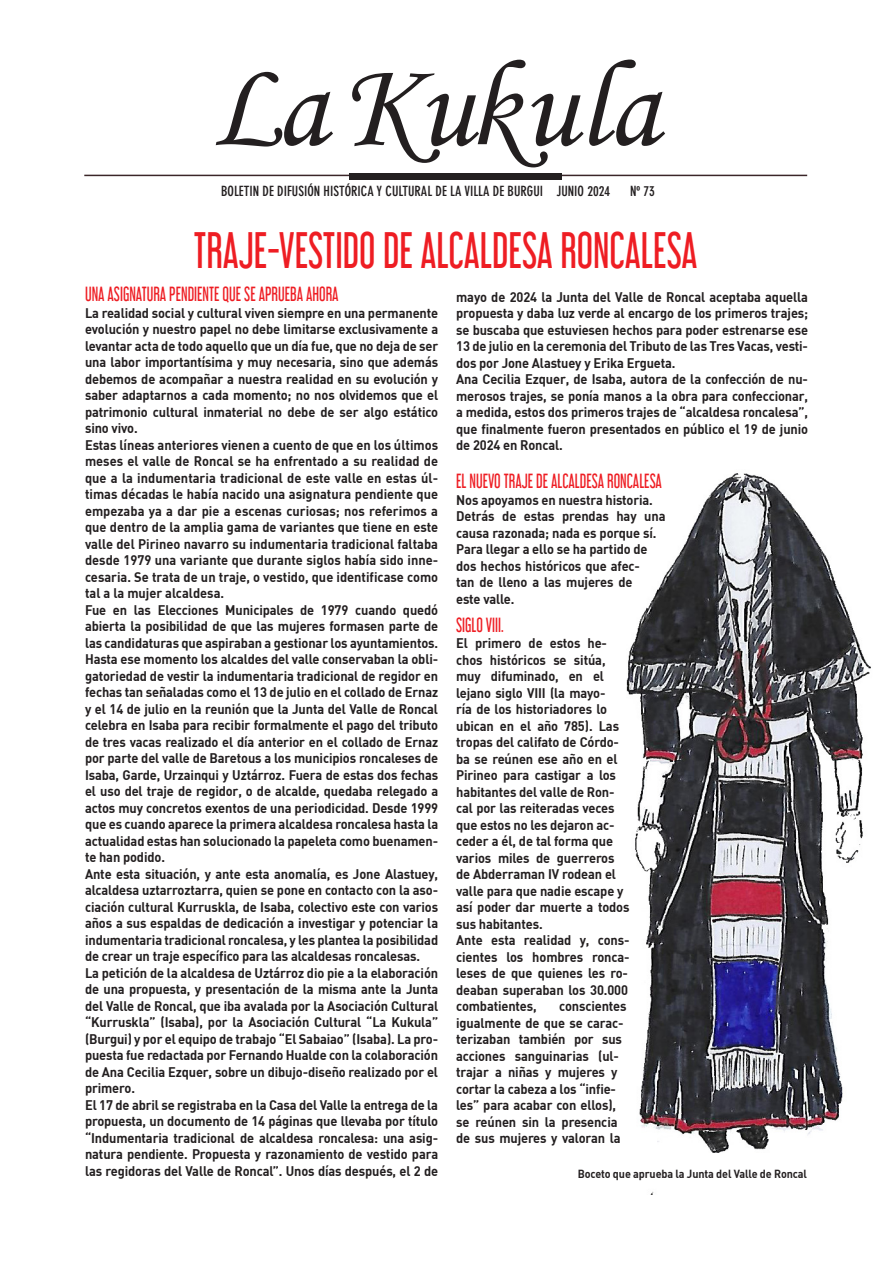
<style>
.page{position:relative;width:893px;height:1263px;background:#fff}
.page>*{position:absolute;margin:0;border:0;box-sizing:border-box;transform-origin:0 0}
.t1{font:123px "NK Monotype Corsiva";letter-spacing:-.025em;color:#231f20}
.t2{font:45px "Libel Suit Rg";color:#ee1d23;scale:.9 1}
.texto_normal{font:18px "Libel Suit Rg";color:#ee1d23;scale:.9 1}
.t3{font:700 condensed 13.95px "DIN Neuzeit Grotesk";color:#231f20}
.texto_normal-2{font:700 13.65px/16.5px "DIN";letter-spacing:-.01em;color:#231f20;text-align:justify;scale:.94 1}
.texto_normal-3{font:700 11.55px "DIN";letter-spacing:-.01em;color:#231f20;scale:.94 1}
</style>
<div class="page">
<img style="left:626px;top:473px;width:245px;height:722px">
<hr style="left:84px;top:175px;width:723px;height:1px;background:#3b2629">
<div style="left:349px;top:173px;width:213px;height:6px;background:#231f20"></div>
<p class="t1" style="left:210px;top:32px;width:450px">La Kukula</p>
<p class="t3" style="left:221px;top:183px;width:390px">BOLETIN DE DIFUSIÓN HISTÓRICA Y CULTURAL DE LA VILLA DE BURGUI JUNIO 2024</p>
<p class="t3" style="left:630px;top:183px;width:26px">Nº 73</p>
<p class="t2" style="left:194px;top:214px;width:561px">TRAJE-VESTIDO DE ALCALDESA RONCALESA</p>
<p class="texto_normal" style="left:85px;top:279px;width:283px">UNA ASIGNATURA PENDIENTE QUE SE APRUEBA AHORA</p>
<p class="texto_normal-2" style="left:85px;top:304px;width:377px">La realidad social y cultural viven siempre en una permanente evolución y nuestro papel no debe limitarse exclusivamente a levantar acta de todo aquello que un día fue, que no deja de ser una labor importantísima y muy necesaria, sino que además debemos de acompañar a nuestra realidad en su evolución y saber adaptarnos a cada momento; no nos olvidemos que el patrimonio cultural inmaterial no debe de ser algo estático sino vivo.</p>
<p class="texto_normal-2" style="left:85px;top:436px;width:377px">Estas líneas anteriores vienen a cuento de que en los últimos meses el valle de Roncal se ha enfrentado a su realidad de que a la indumentaria tradicional de este valle en estas úl&shy;timas décadas le había nacido una asignatura pendiente que empezaba ya a dar pie a escenas curiosas; nos referimos a que dentro de la amplia gama de variantes que tiene en este valle del Pirineo navarro su indumentaria tradicional faltaba desde 1979 una variante que durante siglos había sido inne&shy;cesaria. Se trata de un traje, o vestido, que identificase como tal a la mujer alcaldesa.</p>
<p class="texto_normal-2" style="left:85px;top:601px;width:377px">Fue en las Elecciones Municipales de 1979 cuando quedó abierta la posibilidad de que las mujeres formasen parte de las candidaturas que aspiraban a gestionar los ayuntamientos.<br>Hasta ese momento los alcaldes del valle conservaban la obli&shy;gatoriedad de vestir la indumentaria tradicional de regidor en fechas tan señaladas como el 13 de julio en el collado de Ernaz y el 14 de julio en la reunión que la Junta del Valle de Roncal celebra en Isaba para recibir formalmente el pago del tributo de tres vacas realizado el día anterior en el collado de Ernaz por parte del valle de Baretous a los municipios roncaleses de Isaba, Garde, Urzainqui y Uztárroz. Fuera de estas dos fechas el uso del traje de regidor, o de alcalde, quedaba relegado a actos muy concretos exentos de una periodicidad. Desde 1999 que es cuando aparece la primera alcaldesa roncalesa hasta la actualidad estas han solucionado la papeleta como buenamen&shy;te han podido.</p>
<p class="texto_normal-2" style="left:85px;top:865px;width:377px">Ante esta situación, y ante esta anomalía, es Jone Alastuey, alcaldesa uztarroztarra, quien se pone en contacto con la aso&shy;ciación cultural Kurruskla, de Isaba, colectivo este con varios años a sus espaldas de dedicación a investigar y potenciar la indumentaria tradicional roncalesa, y les plantea la posibilidad de crear un traje específico para las alcaldesas roncalesas.</p>
<p class="texto_normal-2" style="left:85px;top:964px;width:377px">La petición de la alcaldesa de Uztárroz dio pie a la elaboración de una propuesta, y presentación de la misma ante la Junta del Valle de Roncal, que iba avalada por la Asociación Cultural “Kurruskla” (Isaba), por la Asociación Cultural “La Kukula” (Burgui) y por el equipo de trabajo “El Sabaiao” (Isaba). La pro&shy;puesta fue redactada por Fernando Hualde con la colaboración de Ana Cecilia Ezquer, sobre un dibujo-diseño realizado por el primero.</p>
<p class="texto_normal-2" style="left:85px;top:1096px;width:377px">El 17 de abril se registraba en la Casa del Valle la entrega de la propuesta, un documento de 14 páginas que llevaba por título “Indumentaria tradicional de alcaldesa roncalesa: una asig&shy;natura pendiente. Propuesta y razonamiento de vestido para las regidoras del Valle de Roncal”. Unos días después, el 2 de</p>
<p class="texto_normal-2" style="left:456px;top:288px;width:376px">mayo de 2024 la Junta del Valle de Roncal aceptaba aquella propuesta y daba luz verde al encargo de los primeros trajes; se buscaba que estuviesen hechos para poder estrenarse ese 13 de julio en la ceremonia del Tributo de las Tres Vacas, vesti&shy;dos por Jone Alastuey y Erika Ergueta.</p>
<p class="texto_normal-2" style="left:456px;top:370px;width:376px">Ana Cecilia Ezquer, de Isaba, autora de la confección de nu&shy;merosos trajes, se ponía manos a la obra para confeccionar, a medida, estos dos primeros trajes de “alcaldesa roncalesa”, que finalmente fueron presentados en público el 19 de junio de 2024 en Roncal.</p>
<p class="texto_normal" style="left:456px;top:466px;width:230px">EL NUEVO TRAJE DE ALCALDESA RONCALESA</p>
<p class="texto_normal-2" style="left:456px;top:491px;width:211px">Nos apoyamos en nuestra historia.</p>
<p class="texto_normal-2" style="left:456px;top:507px;width:224px;text-align:left">Detrás de estas prendas hay una causa razonada; nada es porque sí.<br>Para llegar a ello se ha partido de dos hechos históricos que afec-<br>tan de lleno a las mujeres de<br>este valle.</p>
<p class="texto_normal" style="left:456px;top:610px;width:54px">SIGLO VIII.</p>
<p class="texto_normal-2" style="left:456px;top:634px;width:186px;text-align:left">El primero de estos he&shy;chos históricos se sitúa, muy difuminado, en el lejano siglo VIII (la mayo-<br>ría de los historiadores lo ubican en el año 785). Las tropas del califato de Córdo&shy;ba se reúnen ese año en el<br>Pirineo para castigar a los habitantes del valle de Ron&shy;cal por las reiteradas veces que estos no les dejaron ac&shy;ceder a él, de tal forma que varios miles de guerreros de Abderraman IV rodean el valle para que nadie escape y así poder dar muerte a todos sus habitantes.</p>
<p class="texto_normal-2" style="left:456px;top:931px;width:186px">Ante esta realidad y, cons&shy;cientes los hombres ronca&shy;leses de que quienes les ro&shy;deaban superaban los 30.000 combatientes,</p>
<p class="texto_normal-2" style="left:456px;top:997px;width:183px;text-align:left;text-indent:103px">conscientes igualmente de que se carac&shy;terizaban también por sus acciones sanguinarias (ul&shy;trajar a niñas y mujeres y cortar la cabeza a los “infie&shy;les” para acabar con ellos), se reúnen sin la presencia de sus mujeres y valoran la</p>
<p class="texto_normal-3" style="left:578px;top:1166px;width:246px">Boceto que aprueba la Junta del Valle de Roncal</p>
</div>
